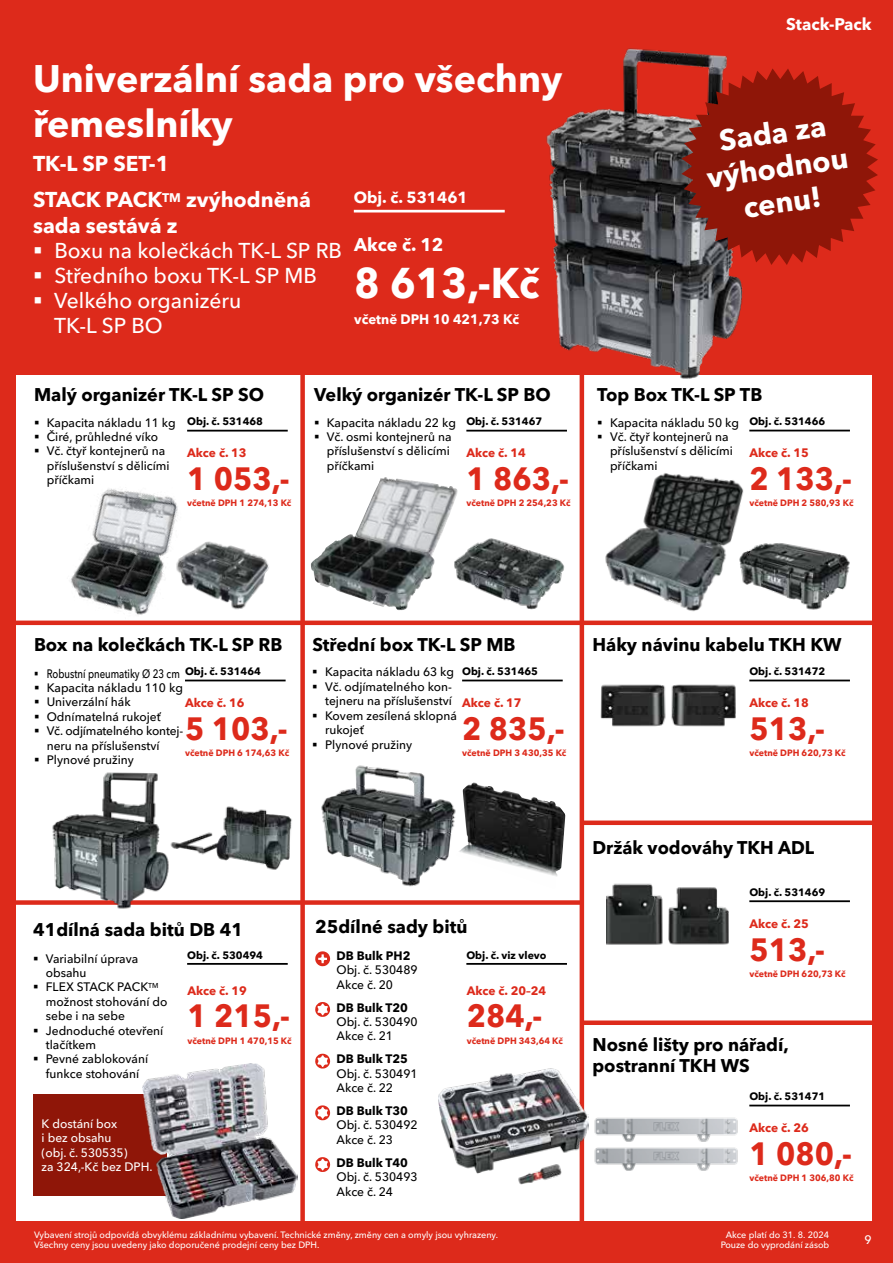
<style>
.page{position:relative;width:893px;height:1263px;background:#dd2a1b}
.page>*{position:absolute;margin:0;border:0;box-sizing:border-box;transform-origin:0 0}
.t1{font:700 42px "Avenir Next W1 G";color:#fff;scale:.95 1}
.t2{font:700 37.5px/45px "Avenir Next W1 G";color:#fff}
.t3{font:700 31.5px "Avenir Next W1 G";color:#dd2a1b;scale:.95 1}
.t4{font:700 28.95px/34.8px "Avenir Next W1 G";color:#fff;text-align:center}
.t5{font:500 21px/25.2px "Avenir Next W1 G";color:#fff}
.t6{font:700 21px/25.2px "Avenir Next W1 G";color:#fff}
.t7{font:700 18px/21px "Avenir Next W1 G";color:#000}
.t8{font:700 18px "Avenir Next W1 G";color:#fff}
.t9{font:700 16.5px "Avenir Next W1 G";color:#fff}
.t10{font:700 15.75px "Avenir Next W1 G";color:#fff}
.t11{font:700 13.5px "Avenir Next W1 G";color:#fff}
.t12{font:500 12px/14.4px "Avenir Next W1 G";color:#000}
.t13{font:500 12px/14.4px "Avenir Next W1 G";color:#000;scale:.8 1}
.t14{font:700 12px "Avenir Next W1 G";color:#dd2a1b}
.t15{font:500 12px/14.4px "Avenir Next W1 G";color:#fff}
.t16{font:700 12px "Avenir Next W1 G";color:#000}
.t17{font:700 10.5px "Avenir Next W1 G";color:#000}
.t18{font:500 9px/10.8px "Avenir Next W1 G";color:#fff}
.t19{font:700 9px "Avenir Next W1 G";color:#dd2a1b}
.s1{font-size:31.5px;color:#dd2a1b}
</style>
<div class="page">
<div style="left:16px;top:375px;width:856px;height:845px;background:#fff"></div>
<hr style="left:580px;top:361px;width:4px;height:867px;background:#dd2a1b">
<div style="left:0;top:620px;width:881px;height:5px;background:#dd2a1b"></div>
<div style="left:0;top:900px;width:582px;height:5px;background:#dd2a1b"></div>
<div style="left:581px;top:820px;width:296px;height:5px;background:#dd2a1b"></div>
<div style="left:581px;top:1020px;width:296px;height:5px;background:#dd2a1b"></div>
<div style="left:300px;top:361px;width:5px;height:867px;background:#dd2a1b"></div>
<img style="left:546px;top:48px;width:197px;height:344px">
<svg style="left:315px;top:951px;width:15px;height:15px"></svg>
<svg style="left:315px;top:1002px;width:15px;height:15px"></svg>
<svg style="left:315px;top:1053px;width:15px;height:16px"></svg>
<svg style="left:315px;top:1105px;width:15px;height:15px"></svg>
<svg style="left:315px;top:1157px;width:15px;height:15px"></svg>
<div style="left:33px;top:1094px;width:134px;height:102px;background:#8f1608"></div>
<img style="left:588px;top:1114px;width:150px;height:57px">
<img style="left:606px;top:883px;width:123px;height:62px">
<img style="left:143px;top:1063px;width:155px;height:155px">
<img style="left:439px;top:1051px;width:149px;height:150px">
<img style="left:600px;top:684px;width:136px;height:43px">
<img style="left:48px;top:772px;width:125px;height:137px">
<img style="left:166px;top:803px;width:135px;height:70px">
<img style="left:190px;top:541px;width:87px;height:85px">
<img style="left:60px;top:489px;width:130px;height:137px">
<img style="left:321px;top:765px;width:132px;height:122px">
<img style="left:453px;top:782px;width:112px;height:95px">
<img style="left:458px;top:538px;width:107px;height:72px">
<img style="left:311px;top:477px;width:147px;height:134px">
<img style="left:754px;top:543px;width:96px;height:67px">
<img style="left:605px;top:473px;width:149px;height:139px">
<svg style="left:681px;top:68px;width:197px;height:197px"></svg>
<hr style="left:749px;top:1105px;width:101px;height:1px;background:#000">
<hr style="left:749px;top:900px;width:101px;height:2px;background:#000">
<hr style="left:187px;top:963px;width:101px;height:2px;background:#000">
<hr style="left:466px;top:963px;width:101px;height:2px;background:#000">
<hr style="left:749px;top:680px;width:101px;height:1px;background:#000">
<hr style="left:354px;top:210px;width:151px;height:2px;background:#fff">
<hr style="left:185px;top:680px;width:101px;height:1px;background:#000">
<hr style="left:187px;top:430px;width:101px;height:1px;background:#000">
<hr style="left:462px;top:680px;width:101px;height:1px;background:#000">
<hr style="left:466px;top:430px;width:101px;height:1px;background:#000">
<hr style="left:749px;top:430px;width:101px;height:1px;background:#000">
<h2 class="t2" style="left:33px;top:53px;width:531px">Univerzální sada pro všechny řemeslníky</h2>
<h3 class="t6" style="left:33px;top:149px;width:138px">TK-L SP SET-1</h3>
<h3 class="t6" style="left:33px;top:186px;width:279px">STACK PACK<sup>TM</sup> zvýhodněná sada sestává z</h3>
<h3 class="t5" style="left:54px;top:236px;width:289px">Boxu na kolečkách TK-L SP RB<br>Středního boxu TK-L SP MB<br>Velkého organizéru<br>TK-L SP BO</h3>
<h3 class="t10" style="left:354px;top:185px;width:115px">Obj. č. 531461</h3>
<h3 class="t8" style="left:354px;top:230px;width:91px">Akce č. 12</h3>
<h1 class="t1" style="left:354px;top:250px;width:217px">8 613,-Kč<span class="s1">€</span></h1>
<p class="t11" style="left:354px;top:309px;width:166px">včetně DPH 10 421,73 Kč</p>
<h3 class="t7" style="left:34px;top:383px;width:232px">Malý organizér TK-L SP SO</h3>
<p class="t12" style="left:47px;top:414px;width:131px">Kapacita nákladu 11 kg<br>Čiré, průhledné víko<br>Vč. čtyř kontejnerů na příslušenství s dělicími příčkami</p>
<p class="t17" style="left:187px;top:413px;width:77px">Obj. č. 531468</p>
<p class="t14" style="left:187px;top:443px;width:61px">Akce č. 13</p>
<h3 class="t3" style="left:187px;top:454px;width:109px">1 053,-</h3>
<p class="t19" style="left:187px;top:496px;width:106px">včetně DPH 1 274,13 Kč</p>
<h3 class="t7" style="left:314px;top:383px;width:238px">Velký organizér TK-L SP BO</h3>
<p class="t12" style="left:327px;top:414px;width:131px">Kapacita nákladu 22 kg<br>Vč. osmi kontejnerů na příslušenství s dělicími příčkami</p>
<p class="t17" style="left:466px;top:413px;width:77px">Obj. č. 531467</p>
<p class="t14" style="left:466px;top:443px;width:61px">Akce č. 14</p>
<h3 class="t3" style="left:466px;top:454px;width:109px">1 863,-</h3>
<p class="t19" style="left:466px;top:496px;width:106px">včetně DPH 2 254,23 Kč</p>
<h3 class="t9" style="left:786px;top:11px;width:87px">Stack-Pack</h3>
<h3 class="t4" style="left:699px;top:124px;width:144px;rotate:-8deg">Sada za výhodnou cenu!</h3>
<h3 class="t7" style="left:597px;top:383px;width:167px">Top Box TK-L SP TB</h3>
<p class="t12" style="left:610px;top:414px;width:131px">Kapacita nákladu 50 kg<br>Vč. čtyř kontejnerů na příslušenství s dělicími příčkami</p>
<p class="t17" style="left:749px;top:413px;width:77px">Obj. č. 531466</p>
<p class="t14" style="left:749px;top:443px;width:61px">Akce č. 15</p>
<h3 class="t3" style="left:749px;top:454px;width:109px">2 133,-</h3>
<p class="t19" style="left:749px;top:496px;width:106px">včetně DPH 2 580,93 Kč</p>
<h3 class="t7" style="left:34px;top:632px;width:250px">Box na kolečkách TK-L SP RB</h3>
<p class="t17" style="left:185px;top:663px;width:77px">Obj. č. 531464</p>
<p class="t14" style="left:185px;top:693px;width:61px">Akce č. 16</p>
<h3 class="t3" style="left:185px;top:704px;width:109px">5 103,-</h3>
<p class="t19" style="left:185px;top:746px;width:106px">včetně DPH 6 174,63 Kč</p>
<p class="t13" style="left:47px;top:665px;width:172px">Robustní pneumatiky Ø 23 cm<br>Kapacita nákladu 110 kg<br>Univerzální hák<br>Odnímatelná rukojeť<br>Vč. odjímatelného kontej&shy;neru na příslušenství<br>Plynové pružiny</p>
<h3 class="t7" style="left:312px;top:632px;width:205px">Střední box TK-L SP MB</h3>
<p class="t12" style="left:325px;top:664px;width:133px">Kapacita nákladu 63 kg<br>Vč. odjímatelného kon&shy;tejneru na příslušenství<br>Kovem zesílená sklopná rukojeť<br>Plynové pružiny</p>
<p class="t17" style="left:462px;top:663px;width:77px">Obj. č. 531465</p>
<p class="t14" style="left:462px;top:693px;width:61px">Akce č. 17</p>
<h3 class="t3" style="left:462px;top:704px;width:109px">2 835,-</h3>
<p class="t19" style="left:462px;top:746px;width:106px">včetně DPH 3 430,35 Kč</p>
<h3 class="t7" style="left:592px;top:632px;width:251px">Háky návinu kabelu TKH KW</h3>
<p class="t17" style="left:749px;top:663px;width:77px">Obj. č. 531472</p>
<p class="t14" style="left:749px;top:693px;width:61px">Akce č. 18</p>
<h3 class="t3" style="left:749px;top:704px;width:81px">513,-</h3>
<p class="t19" style="left:749px;top:746px;width:98px">včetně DPH 620,73 Kč</p>
<h3 class="t7" style="left:33px;top:917px;width:211px">41dílná sada bitů DB 41</h3>
<p class="t12" style="left:46px;top:950px;width:123px">Variabilní úprava obsahu<br>FLEX STACK PACK<sup>TM </sup>možnost stohování do sebe i na sebe<br>Jednoduché otevření tlačítkem<br>Pevné zablokování funkce stohování</p>
<p class="t15" style="left:42px;top:1115px;width:113px">K dostání box<br>i bez obsahu<br>(obj. č. 530535)<br>za 324,-Kč bez DPH.</p>
<p class="t17" style="left:187px;top:947px;width:77px">Obj. č. 530494</p>
<p class="t14" style="left:187px;top:981px;width:61px">Akce č. 19</p>
<h3 class="t3" style="left:187px;top:991px;width:109px">1 215,-</h3>
<p class="t19" style="left:187px;top:1033px;width:106px">včetně DPH 1 470,15 Kč</p>
<h3 class="t7" style="left:315px;top:915px;width:154px">25dílné sady bitů</h3>
<p class="t16" style="left:336px;top:946px;width:75px">DB Bulk PH2</p>
<p class="t12" style="left:336px;top:962px;width:83px">Obj. č. 530489<br>Akce č. 20</p>
<p class="t16" style="left:336px;top:998px;width:73px">DB Bulk T20</p>
<p class="t12" style="left:336px;top:1013px;width:83px">Obj. č. 530490<br>Akce č. 21</p>
<p class="t16" style="left:336px;top:1049px;width:73px">DB Bulk T25</p>
<p class="t12" style="left:336px;top:1065px;width:83px">Obj. č. 530491<br>Akce č. 22</p>
<p class="t16" style="left:336px;top:1101px;width:73px">DB Bulk T30</p>
<p class="t12" style="left:336px;top:1117px;width:83px">Obj. č. 530492<br>Akce č. 23</p>
<p class="t16" style="left:336px;top:1153px;width:73px">DB Bulk T40</p>
<p class="t12" style="left:336px;top:1168px;width:83px">Obj. č. 530493<br>Akce č. 24</p>
<p class="t17" style="left:466px;top:947px;width:82px">Obj. č. viz vlevo</p>
<p class="t14" style="left:467px;top:981px;width:81px">Akce č. 20–24</p>
<h3 class="t3" style="left:467px;top:991px;width:81px">284,-</h3>
<p class="t19" style="left:467px;top:1033px;width:98px">včetně DPH 343,64 Kč</p>
<h3 class="t7" style="left:592px;top:836px;width:223px">Držák vodováhy TKH ADL</h3>
<p class="t17" style="left:749px;top:884px;width:77px">Obj. č. 531469</p>
<p class="t14" style="left:749px;top:914px;width:61px">Akce č. 25</p>
<h3 class="t3" style="left:749px;top:924px;width:81px">513,-</h3>
<p class="t19" style="left:749px;top:966px;width:98px">včetně DPH 620,73 Kč</p>
<h3 class="t7" style="left:592px;top:1033px;width:198px">Nosné lišty pro nářadí, postranní TKH WS</h3>
<p class="t17" style="left:749px;top:1088px;width:77px">Obj. č. 531471</p>
<p class="t14" style="left:749px;top:1118px;width:61px">Akce č. 26</p>
<h3 class="t3" style="left:749px;top:1129px;width:109px">1 080,-</h3>
<p class="t19" style="left:749px;top:1171px;width:106px">včetně DPH 1 306,80 Kč</p>
<p class="t18" style="left:34px;top:1228px;width:466px">Vybavení strojů odpovídá obvyklému základnímu vybavení. Technické změny, změny cen a omyly jsou vyhrazeny.<br>Všechny ceny jsou uvedeny jako doporučené prodejní ceny bez DPH.</p>
<p class="t18" style="left:721px;top:1228px;width:110px;text-align:center">Akce platí do 31. 8. 2024<br>Pouze do vyprodání zásob</p>
<p class="t15" style="left:865px;top:1231px;width:9px">9</p>
</div>
